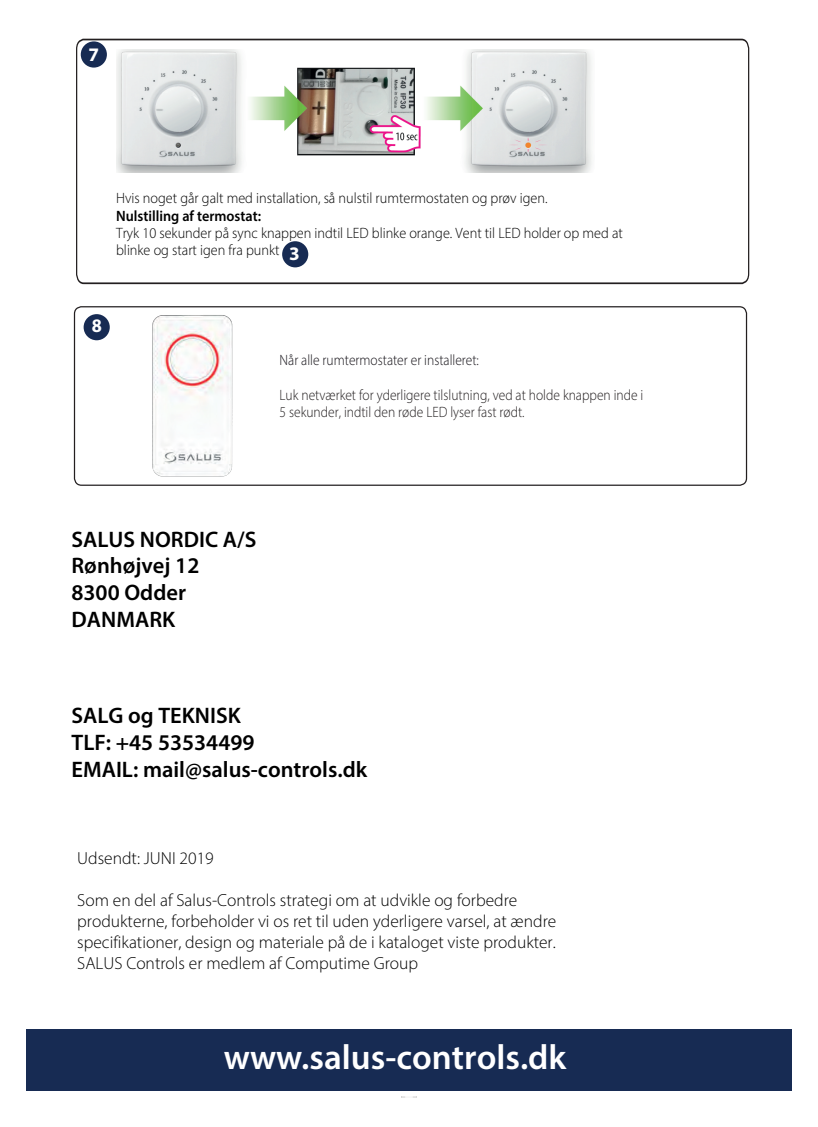
<style>
.page{position:relative;width:818px;height:1127px;background:#fff}
.page>*{position:absolute;margin:0;border:0;box-sizing:border-box;transform-origin:0 0}
.t1{font:600 35px "Myriad Pro";color:#fff}
.t2{font:600 22.5px/26.6px "Myriad Pro";color:#000}
.t3{font:700 19.12px "Myriad Pro";color:#fff}
.t4{font:700 19.12px "Myriad Pro";color:#fff;scale:.95 1}
.t5{font:300 17.5px/21px "Myriad Pro";color:#000}
.t6{font:300 15px/17.1px "Myriad Pro";color:#000;scale:.95 1}
.t7{font:300 15px/17.4px "Myriad Pro";color:#231f20;scale:.9 1}
.t8{font:300 15px "Myriad Pro";color:#161319;scale:.9 1}
.t9{font:600 15px "Myriad Pro";color:#000;scale:.95 1}
.s1{font-weight:700;font-size:19.12px;color:#fff}
</style>
<div class="page">
<div style="left:26px;top:1028px;width:766px;height:62px;background:#172b53"></div>
<svg style="left:76px;top:38px;width:674px;height:247px"></svg>
<div style="left:81px;top:41px;width:26px;height:27px;background:#172b53;border-radius:50%"></div>
<div style="left:74px;top:306px;width:673px;height:180px;border:1px solid #231f20;border-radius:7px"></div>
<div style="left:84px;top:314px;width:26px;height:26px;background:#172b53;border-radius:50%"></div>
<img style="left:152px;top:315px;width:81px;height:162px">
<img style="left:116px;top:49px;width:479px;height:124px">
<div style="left:282px;top:241px;width:26px;height:26px;background:#172b53;border-radius:50%"></div>
<p class="t3" style="left:89px;top:42px;width:12px">7</p>
<p class="t6" style="left:116px;top:190px;width:456px">Hvis noget går galt med installation, så nulstil rumtermostaten og prøv igen.</p>
<p class="t9" style="left:116px;top:206px;width:154px">Nulstilling af termostat:</p>
<p class="t6" style="left:116px;top:224px;width:535px">Tryk 10 sekunder på sync knappen indtil LED blinke orange. Vent til LED holder op med at blinke og start igen fra punkt <span class="s1">3</span></p>
<p class="t4" style="left:92px;top:313px;width:12px">8</p>
<p class="t8" style="left:280px;top:351px;width:223px">Når alle rumtermostater er installeret:</p>
<p class="t7" style="left:280px;top:386px;width:406px">Luk netværket for yderligere tilslutning, ved at holde knappen inde i<br>5 sekunder, indtil den røde LED lyser fast rødt.</p>
<p class="t2" style="left:72px;top:525px;width:187px">SALUS NORDIC A/S<br>Rønhøjvej 12<br>8300 Odder<br>DANMARK</p>
<p class="t2" style="left:72px;top:701px;width:297px;line-height:27px">SALG og TEKNISK<br>TLF: +45 53534499<br>EMAIL: mail@salus-controls.dk</p>
<p class="t5" style="left:77px;top:847px;width:138px">Udsendt: JUNI 2019</p>
<p class="t5" style="left:77px;top:889px;width:481px">Som en del af Salus-Controls strategi om at udvikle og forbedre produkterne, forbeholder vi os ret til uden yderligere varsel, at ændre specifikationer, design og materiale på de i kataloget viste produkter.<br>SALUS Controls er medlem af Computime Group</p>
<h1 class="t1" style="left:224px;top:1034px;width:344px">www.salus-controls.dk</h1>
</div>
